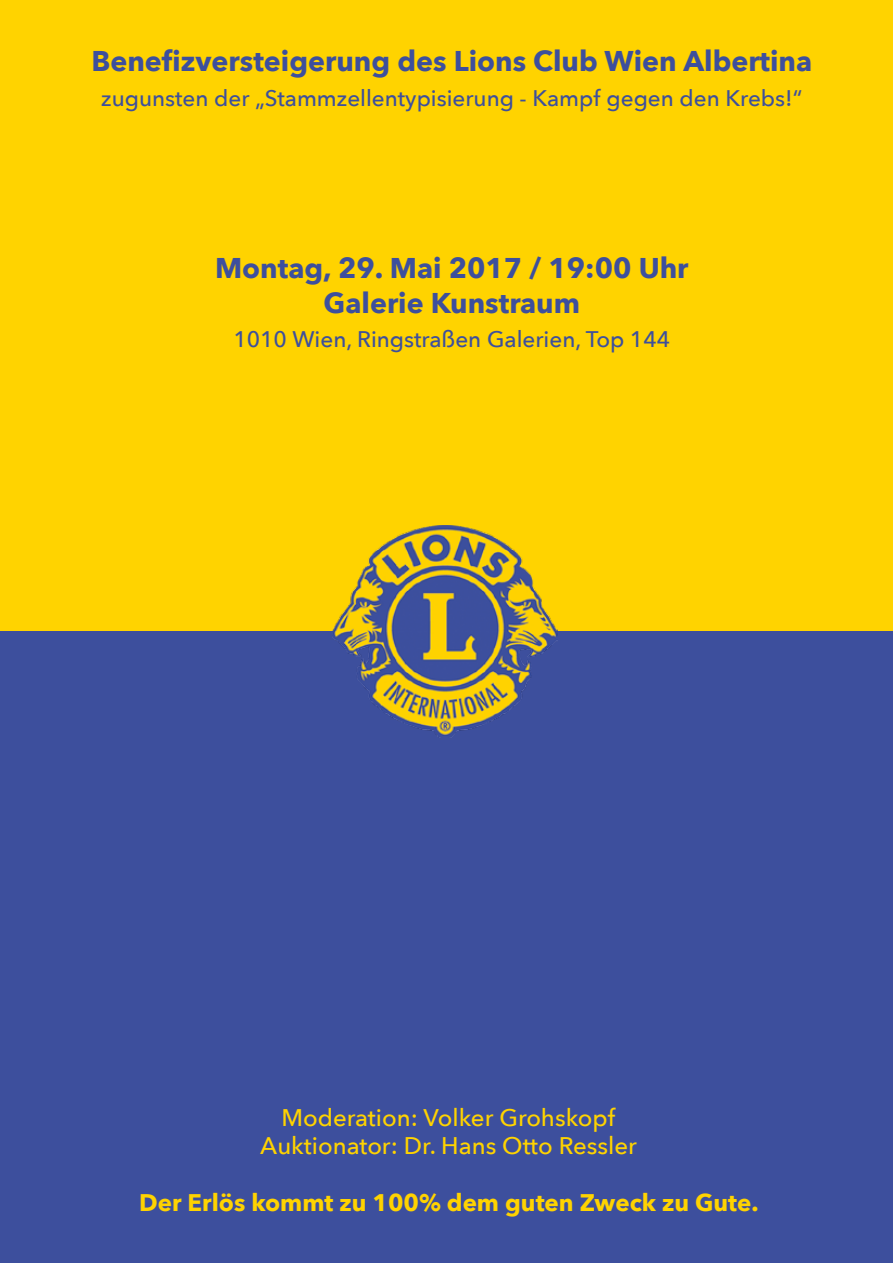
<style>
.page{position:relative;width:893px;height:1263px;background:#ffd300}
.page>*{position:absolute;margin:0;border:0;box-sizing:border-box;transform-origin:0 0}
.t1{font:700 28.5px/34.5px "Avenir Next";color:#3d4f9d;text-align:center}
.t2{font:500 24px/28.5px "Avenir Next";color:#ffd300;text-align:center}
.t3{font:700 24px "Avenir Next";color:#ffd300}
.t4{font:500 22.5px "Avenir Next";color:#3d4f9d}
</style>
<div class="page">
<div style="left:0;top:631px;width:893px;height:632px;background:#3d4f9d"></div>
<img style="left:333px;top:525px;width:224px;height:213px">
<p class="t1" style="left:91px;top:43px;width:722px">Benefizversteigerung des Lions Club Wien Albertina</p>
<p class="t4" style="left:101px;top:79px;width:702px">zugunsten der „Stammzellentypisierung - Kampf gegen den Krebs!“</p>
<p class="t1" style="left:215px;top:250px;width:475px">Montag, 29. Mai 2017 / 19:00 Uhr<br>Galerie Kunstraum</p>
<p class="t4" style="left:233px;top:320px;width:438px">1010 Wien, Ringstraßen Galerien, Top 144</p>
<p class="t2" style="left:260px;top:1102px;width:378px">Moderation: Volker Grohskopf<br>Auktionator: Dr. Hans Otto Ressler</p>
<p class="t3" style="left:139px;top:1182px;width:621px">Der Erlös kommt zu 100% dem guten Zweck zu Gute.</p>
</div>
